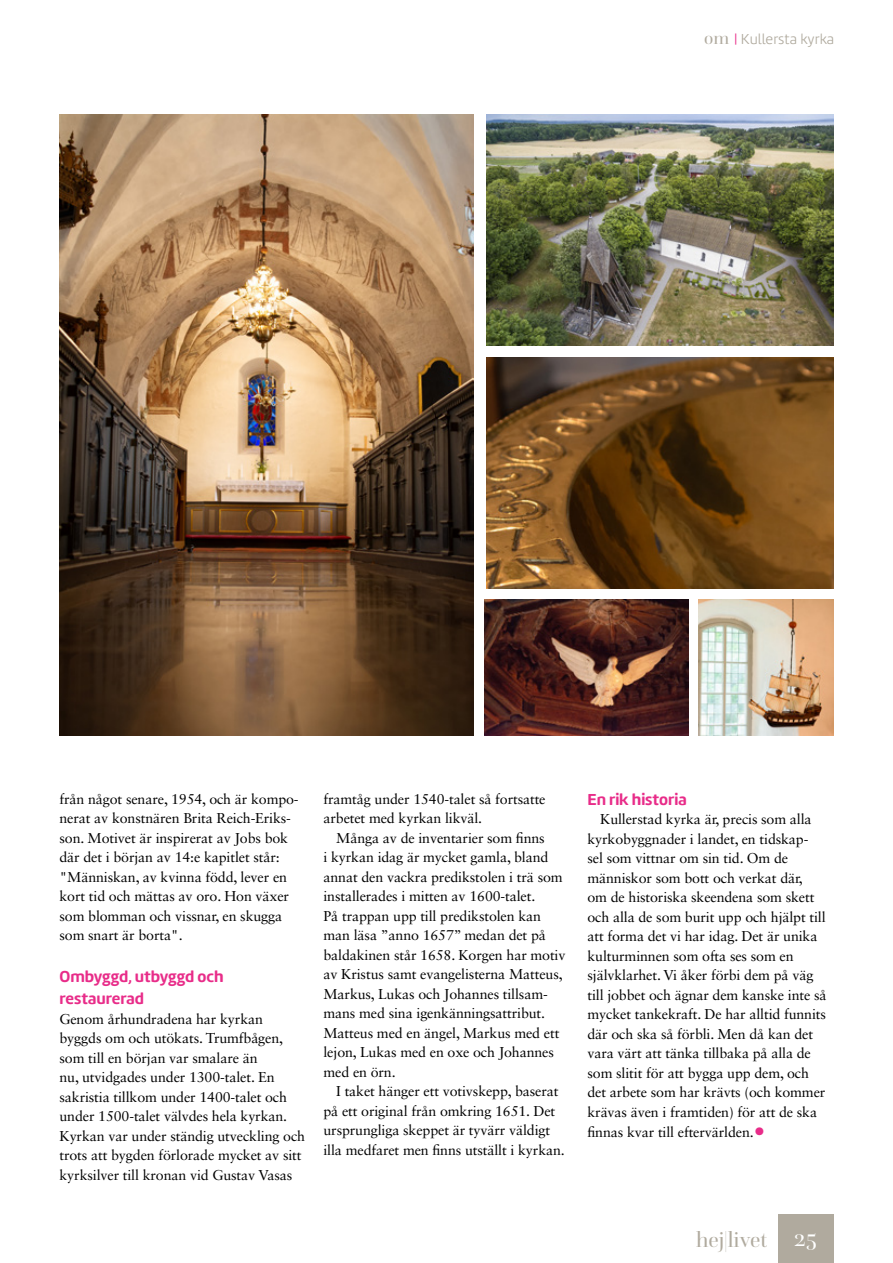
<style>
.page{position:relative;width:893px;height:1263px;background:#fff}
.page>*{position:absolute;margin:0;border:0;box-sizing:border-box;transform-origin:0 0}
.t1{font:22.2px "Questa Grande";color:#b0aa9e}
.t2{font:700 16.5px/21.9px "Amelia Rounded";color:#e82c89}
.t3{font:15px "Amelia Rounded Light";color:#b0aa9e}
.t4{font:14.25px/19.5px "Sabon LT Std";letter-spacing:-.01em;color:#000001}
.s1{font-family:"Questa Grande";font-size:18px}
.s2{color:#e82c89}
.s3{font-family:"Questa Grande";font-size:28.5px;color:#e82c89}
.s4{font-size:24px;color:#fff}
</style>
<div class="page">
<div style="left:777px;top:1214px;width:56px;height:49px;background:#b0aa9e"></div>
<img style="left:60px;top:115px;width:413px;height:621px">
<img style="left:487px;top:357px;width:346px;height:231px">
<img style="left:487px;top:115px;width:346px;height:231px">
<img style="left:485px;top:600px;width:204px;height:136px">
<img style="left:698px;top:600px;width:135px;height:136px">
<p class="t3" style="left:704px;top:30px;width:131px"><span class="s1">om</span> <span class="s2">|</span> Kullersta kyrka</p>
<p class="t4" style="left:60px;top:789px;width:241px">från något senare, 1954, och är kompo&shy;nerat av konstnären Brita Reich-Eriks&shy;son. Motivet är inspirerat av Jobs bok där det i början av 14:e kapitlet står: "Människan, av kvinna född, lever en kort tid och mättas av oro. Hon växer som blomman och vissnar, en skugga som snart är borta".</p>
<p class="t2" style="left:60px;top:966px;width:166px">Ombyggd, utbyggd och restaurerad</p>
<p class="t4" style="left:60px;top:1009px;width:247px">Genom århundradena har kyrkan byggds om och utökats. Trumfbågen, som till en början var smalare än<br>nu, utvidgades under 1300-talet. En sakristia tillkom under 1400-talet och under 1500-talet välvdes hela kyrkan.<br>Kyrkan var under ständig utveckling och trots att bygden förlorade mycket av sitt kyrksilver till kronan vid Gustav Vasas</p>
<p class="t4" style="left:323px;top:789px;width:224px">framtåg under 1540-talet så fortsatte arbetet med kyrkan likväl.</p>
<p class="t4" style="left:323px;top:828px;width:244px;text-indent:13px">Många av de inventarier som finns<br>i kyrkan idag är mycket gamla, bland annat den vackra predikstolen i trä som installerades i mitten av 1600-talet.<br>På trappan upp till predikstolen kan man läsa ”anno 1657” medan det på baldakinen står 1658. Korgen har motiv av Kristus samt evangelisterna Matteus, Markus, Lukas och Johannes tillsam&shy;mans med sina igenkänningsattribut.<br>Matteus med en ängel, Markus med ett lejon, Lukas med en oxe och Johannes med en örn.</p>
<p class="t4" style="left:323px;top:1081px;width:243px;text-indent:13px">I taket hänger ett votivskepp, baserat på ett original från omkring 1651. Det ursprungliga skeppet är tyvärr väldigt illa medfaret men finns utställt i kyrkan.</p>
<p class="t2" style="left:587px;top:788px;width:101px">En rik historia</p>
<p class="t4" style="left:587px;top:809px;width:241px;text-indent:13px">Kullerstad kyrka är, precis som alla kyrkobyggnader i landet, en tidskap&shy;sel som vittnar om sin tid. Om de människor som bott och verkat där,<br>om de historiska skeendena som skett och alla de som burit upp och hjälpt till att forma det vi har idag. Det är unika kulturminnen som ofta ses som en självklarhet. Vi åker förbi dem på väg till jobbet och ägnar dem kanske inte så mycket tankekraft. De har alltid funnits där och ska så förbli. Men då kan det vara värt att tänka tillbaka på alla de som slitit för att bygga upp dem, och det arbete som har krävts (och kommer krävas även i framtiden) för att de ska finnas kvar till eftervärlden.<span class="s3">•</span></p>
<h1 class="t1" style="left:696px;top:1227px;width:123px">hej|livet <span class="s4">25</span></h1>
</div>
